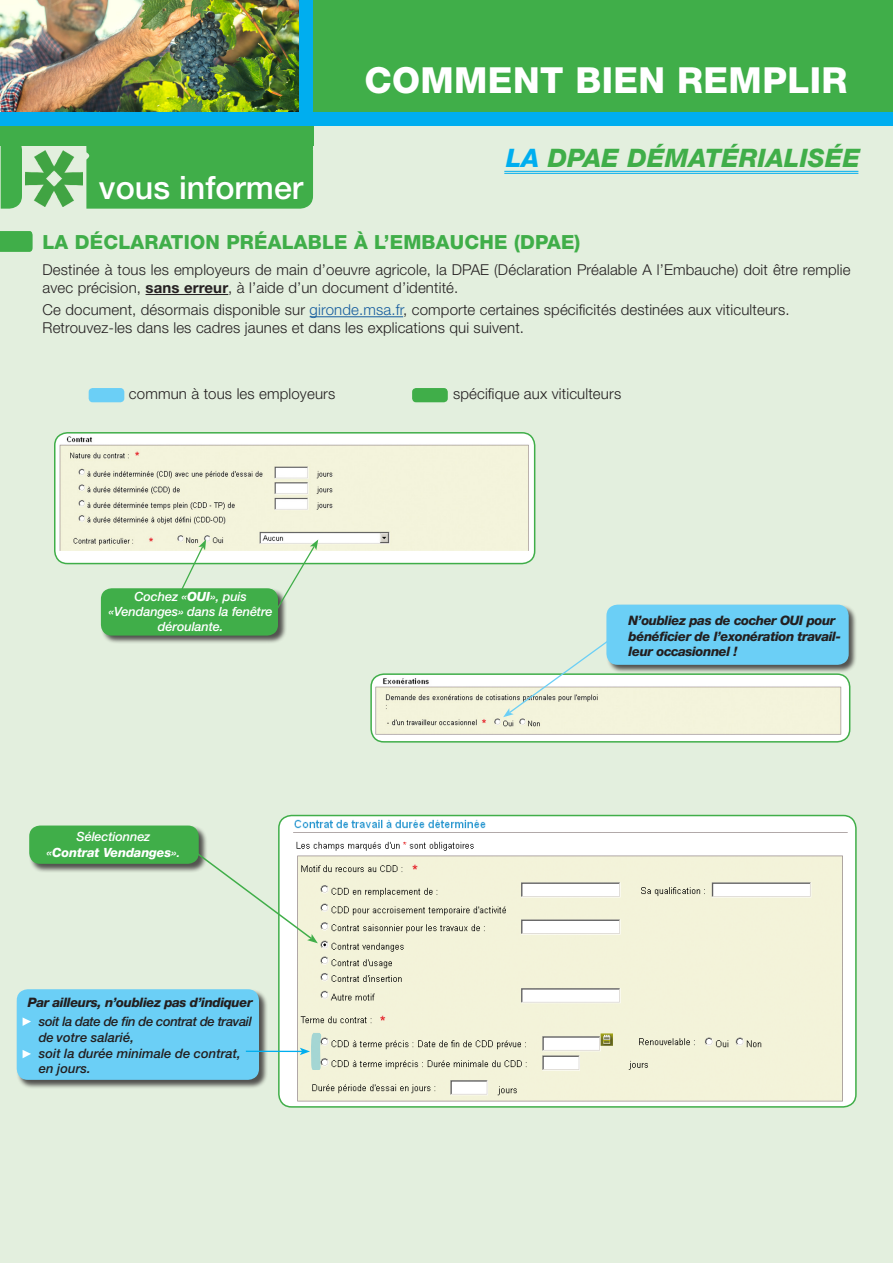
<style>
.page{position:relative;width:893px;height:1263px;background:#e3efde}
.page>*{position:absolute;margin:0;border:0;box-sizing:border-box;transform-origin:0 0}
.titre_1{font:800 36px "Helvetica Neue LT Std";letter-spacing:.01em;color:#fff}
.t1{font:500 32.25px "Helvetica Neue LT Std";color:#fff}
.titre_1-2{font:italic 800 25.5px "Helvetica Neue LT Std";letter-spacing:.01em;color:#40ae49}
.titre_1-3{font:800 19.5px "Helvetica Neue LT Std";letter-spacing:.01em;color:#40ae49}
.texte_article{font:300 15px/18px "Helvetica Neue LT Std";letter-spacing:.01em;color:#231f20}
.t2{font:italic 800 13.05px/15.6px "Helvetica Neue LT Std";letter-spacing:-.03em;color:#231f20}
.t3{font:italic 500 13.05px/15.6px "Helvetica Neue LT Std";color:#231f20}
.t4{font:italic 500 12.75px/15.3px "Helvetica Neue LT Std";letter-spacing:-.01em;color:#fff;text-align:center}
.t5{font:italic 800 12.75px "Helvetica Neue LT Std";letter-spacing:-.01em;color:#fff}
.s1{color:#00aeef}
.s2{font-weight:700}
.s3{color:#175d9e}
.s4{font-weight:800}
.s5{font-weight:500}
</style>
<div class="page">
<img style="left:0;top:0;width:299px;height:112px">
<div style="left:0;top:116px;width:313px;height:29px;background:#40ae49"></div>
<div style="left:303px;top:0;width:590px;height:121px;background:#40ae49"></div>
<svg style="left:1px;top:145px;width:21px;height:64px"></svg>
<div style="left:299px;top:0;width:14px;height:125px;background:#00aeef"></div>
<div style="left:0;top:112px;width:893px;height:14px;background:#00aeef"></div>
<img style="left:26px;top:150px;width:56px;height:56px">
<div style="left:82px;top:145px;width:231px;height:64px;background:#40ae49"></div>
<hr style="left:146px;top:294px;width:82px;height:1px;background:#231f20">
<hr style="left:310px;top:316px;width:93px;height:1px;background:#175d9e">
<svg style="left:0;top:231px;width:33px;height:21px"></svg>
<div style="left:412px;top:388px;width:36px;height:14px;background:#40ae49;border-radius:4px"></div>
<div style="left:89px;top:388px;width:35px;height:14px;background:#6bcff6;border-radius:4px"></div>
<img style="left:279px;top:815px;width:575px;height:290px">
<div style="left:278px;top:815px;width:579px;height:293px;border:2px solid #40ae49;border-radius:13px"></div>
<div style="left:29px;top:825px;width:179px;height:48px;background:#231f20;opacity:.75"></div>
<div style="left:29px;top:825px;width:170px;height:39px;background:#40ae49;border-radius:11px"></div>
<svg style="left:195px;top:851px;width:123px;height:92px"></svg>
<div style="left:16px;top:989px;width:252px;height:100px;background:#231f20;opacity:.75"></div>
<div style="left:17px;top:989px;width:242px;height:91px;background:#6bcff6;border-radius:11px"></div>
<svg style="left:23px;top:1017px;width:8px;height:9px"></svg>
<svg style="left:23px;top:1050px;width:8px;height:8px"></svg>
<hr style="left:246px;top:1051px;width:56px;height:1px;background:#00aeef">
<svg style="left:300px;top:1029px;width:25px;height:44px"></svg>
<div style="left:55px;top:433px;width:480px;height:130px;background:#fff;border-radius:13px"></div>
<img style="left:55px;top:433px;width:480px;height:118px">
<div style="left:54px;top:432px;width:481px;height:132px;border:2px solid #40ae49;border-radius:13px"></div>
<div style="left:101px;top:588px;width:186px;height:57px;background:#231f20;opacity:.75"></div>
<div style="left:101px;top:588px;width:177px;height:48px;background:#40ae49;border-radius:11px"></div>
<svg style="left:177px;top:539px;width:29px;height:50px"></svg>
<svg style="left:274px;top:539px;width:44px;height:75px"></svg>
<img style="left:373px;top:676px;width:470px;height:64px">
<div style="left:370px;top:673px;width:480px;height:70px;border:2px solid #40ae49;border-radius:13px"></div>
<div style="left:606px;top:604px;width:252px;height:69px;background:#231f20;opacity:.75"></div>
<div style="left:606px;top:605px;width:243px;height:60px;background:#6bcff6;border-radius:11px"></div>
<svg style="left:503px;top:636px;width:111px;height:81px"></svg>
<hr style="left:504px;top:171px;width:354px;height:1px;background:#00aeef">
<hr style="left:504px;top:173px;width:354px;height:1px;background:#00aeef">
<p class="titre_1" style="left:364px;top:59px;width:484px">COMMENT BIEN REMPLIR</p>
<p class="titre_1-2" style="left:506px;top:142px;width:356px"><span class="s1">LA</span> DPAE DÉMATÉRIALISÉE</p>
<p class="t1" style="left:99px;top:168px;width:206px">vous informer</p>
<p class="titre_1-3" style="left:43px;top:230px;width:539px">LA DÉCLARATION PRÉALABLE À L’EMBAUCHE (DPAE)</p>
<p class="texte_article" style="left:43px;top:260px;width:809px">Destinée à tous les employeurs de main d’oeuvre agricole, la DPAE (Déclaration Préalable A l’Embauche) doit être remplie avec précision, <span class="s2">sans erreur</span>, à l’aide d’un document d’identité.</p>
<p class="texte_article" style="left:43px;top:301px;width:749px">Ce document, désormais disponible sur <span class="s3">gironde.msa.fr</span>, comporte certaines spécificités destinées aux viticulteurs.</p>
<p class="texte_article" style="left:43px;top:319px;width:483px">Retrouvez-les dans les cadres jaunes et dans les explications qui suivent.</p>
<p class="texte_article" style="left:129px;top:384px;width:208px">commun à tous les employeurs</p>
<p class="texte_article" style="left:453px;top:384px;width:170px">spécifique aux viticulteurs</p>
<p class="t4" style="left:109px;top:588px;width:166px">Cochez «<span class="s4">OUI</span>», puis «Vendanges» dans la fenêtre déroulante.</p>
<p class="t4" style="left:77px;top:829px;width:75px">Sélectionnez</p>
<p class="t5" style="left:47px;top:844px;width:135px"><span class="s5">«</span>Contrat Vendanges<span class="s5">».</span></p>
<p class="t2" style="left:28px;top:994px;width:226px">Par ailleurs, n’oubliez pas d’indiquer</p>
<p class="t3" style="left:39px;top:1014px;width:214px">soit la date de fin de contrat de travail de votre salarié,<br>soit la durée minimale de contrat, en jours.</p>
<p class="t2" style="left:629px;top:613px;width:214px">N’oubliez pas de cocher OUI pour bénéficier de l’exonération travail&shy;leur occasionnel !</p>
</div>
